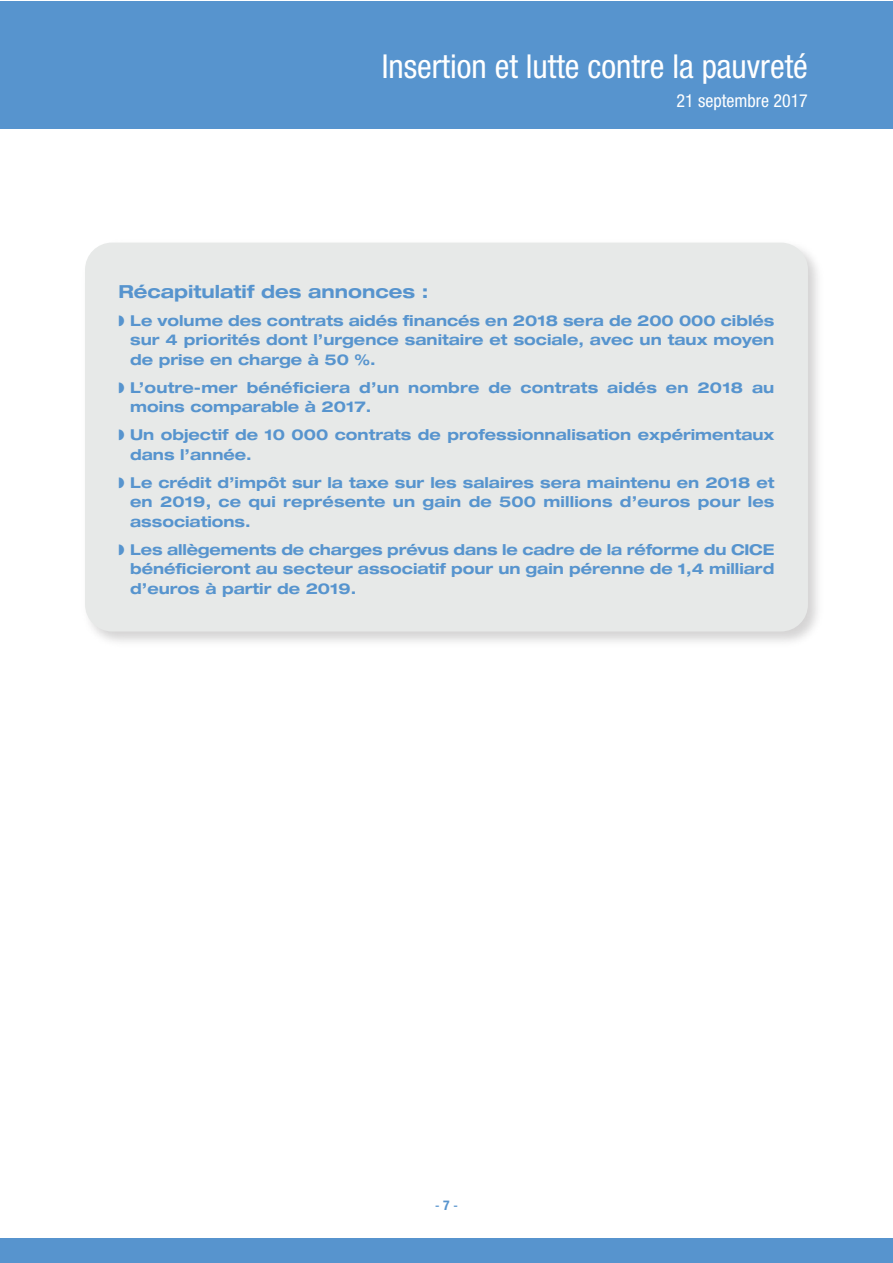
<style>
.page{position:relative;width:893px;height:1263px;background:#fff}
.page>*{position:absolute;margin:0;border:0;box-sizing:border-box;transform-origin:0 0}
.t1{font:condensed 33px "Helvetica Neue LT Pro";color:#fff}
.t2{font:700 expanded 18px "Helvetica Neue LT Pro";color:#5794ce}
.t3{font:condensed 18px "Helvetica Neue LT Pro";color:#fff}
.t4{font:700 expanded 15px/19.5px "Helvetica Neue LT Pro";color:#5794ce;text-align:justify}
.t5{font:13.5px "Helvetica";color:#5794ce}
.s1{font-family:"Helvetica Neue";font-weight:700;font-stretch:condensed}
</style>
<div class="page">
<div style="left:0;top:1px;width:893px;height:127px;background:#5794ce"></div>
<div style="left:0;top:1239px;width:893px;height:24px;background:#5794ce"></div>
<div style="left:85px;top:243px;width:723px;height:388px;background:#e7e9e8;border-radius:27px"></div>
<h1 class="t1" style="left:382px;top:54px;width:428px">Insertion et lutte contre la pauvreté</h1>
<p class="t3" style="left:676px;top:94px;width:133px">21 septembre 2017</p>
<p class="t2" style="left:119px;top:285px;width:311px">Récapitulatif des annonces :</p>
<p class="t4" style="left:130px;top:312px;width:646px">Le volume des contrats aidés financés en 2018 sera de 200 000 ciblés sur 4 priorités dont l’urgence sanitaire et sociale, avec un taux moyen de prise en charge à 50 %.</p>
<p class="t4" style="left:130px;top:379px;width:646px">L’outre-mer bénéficiera d’un nombre de contrats aidés en 2018 au moins comparable à 2017.</p>
<p class="t4" style="left:130px;top:427px;width:646px">Un objectif de 10 000 contrats de professionnalisation expérimentaux dans l’année.</p>
<p class="t4" style="left:130px;top:474px;width:646px">Le crédit d’impôt sur la taxe sur les salaires sera maintenu en 2018 et en 2019, ce qui représente un gain de 500 millions d’euros pour les associations.</p>
<p class="t4" style="left:130px;top:541px;width:646px">Les allègements de charges prévus dans le cadre de la réforme du CICE bénéficieront au secteur associatif pour un gain pérenne de 1,4 milliard d’euros à partir de 2019.</p>
<p class="t5" style="left:435px;top:1197px;width:24px">-<span class="s1">7</span>-</p>
</div>
